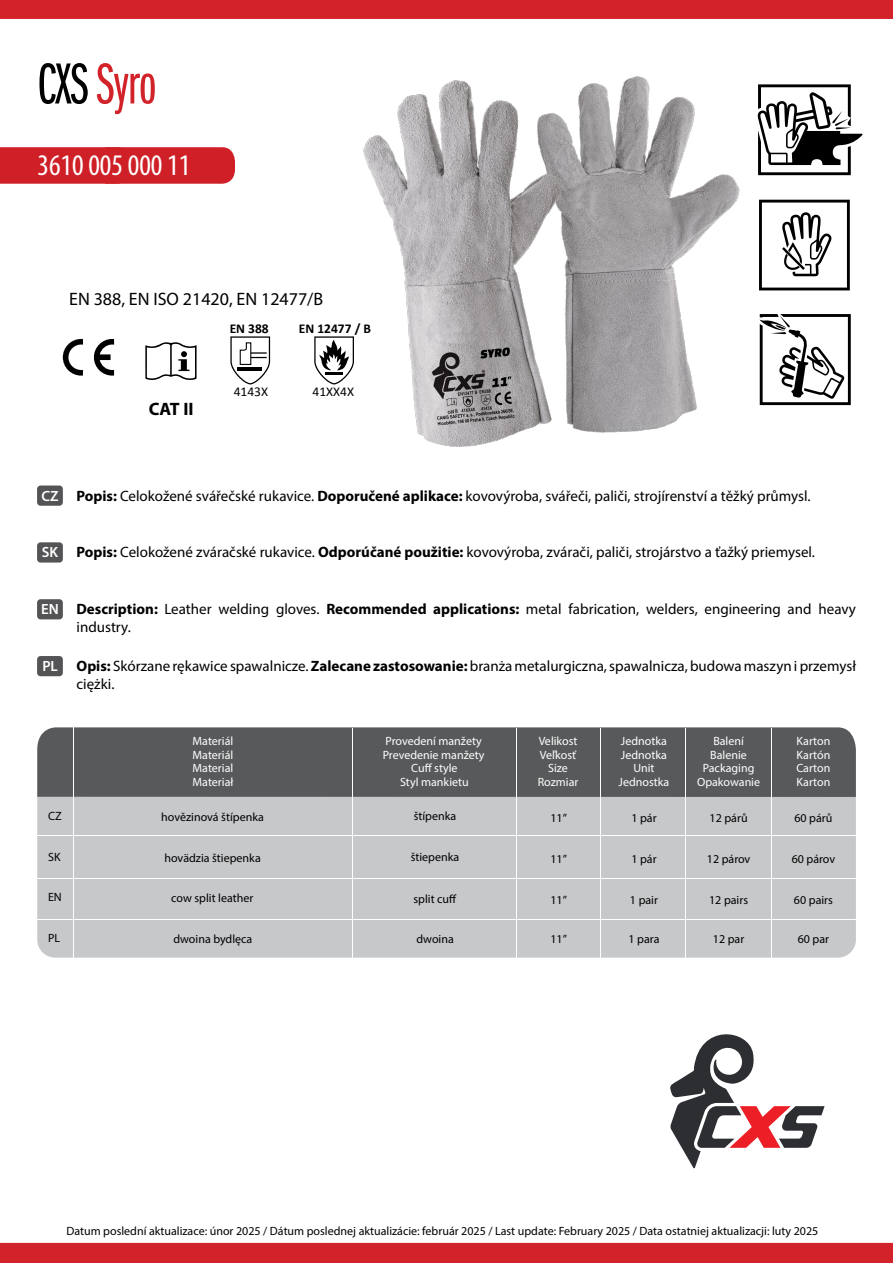
<style>
.page{position:relative;width:893px;height:1263px;background:#fff}
.page>*{position:absolute;margin:0;border:0;box-sizing:border-box;transform-origin:0 0}
.t1{font:60px "ITC Franklin Gothic Std Bk X Cp";letter-spacing:-.01em;color:#d2232a}
.t2{font:condensed 30px "Myriad Pro";color:#fff}
.t3{font:18px "Myriad Pro";color:#000}
.t4{font:700 18px "Myriad Pro";color:#000}
.t5{font:15px/18px "Myriad Pro";color:#000}
.t6{font:600 14.85px "Myriad Pro";color:#fff}
.t7{font:700 13.5px "Calibri";color:#000}
.t8{font:13.5px "Calibri";color:#000}
.t9{font:12px "Myriad Pro";color:#000}
.t10{font:12px "Myriad Pro";color:#fff}
.s1{color:#000}
.s2{font-weight:700}
.s3{font-weight:600;font-size:14.85px;color:#fff}
</style>
<div class="page">
<div style="left:0;top:147px;width:235px;height:37px;background:#cf2027"></div>
<img style="left:332px;top:76px;width:429px;height:371px">
<svg style="left:759px;top:200px;width:91px;height:90px"></svg>
<svg style="left:759px;top:314px;width:92px;height:91px"></svg>
<svg style="left:758px;top:84px;width:105px;height:91px"></svg>
<div style="left:37px;top:542px;width:26px;height:20px;background:#545456;border-radius:3px"></div>
<div style="left:37px;top:485px;width:26px;height:21px;background:#545456;border-radius:3px"></div>
<div style="left:37px;top:599px;width:26px;height:20px;background:#545456;border-radius:3px"></div>
<div style="left:37px;top:656px;width:26px;height:20px;background:#545456;border-radius:3px"></div>
<div style="left:0;top:0;width:893px;height:19px;background:#d2232a"></div>
<div style="left:0;top:1243px;width:893px;height:20px;background:#d2232a"></div>
<svg style="left:670px;top:1034px;width:155px;height:134px"></svg>
<svg style="left:230px;top:336px;width:40px;height:48px"></svg>
<svg style="left:145px;top:342px;width:52px;height:38px"></svg>
<svg style="left:63px;top:339px;width:20px;height:37px"></svg>
<svg style="left:94px;top:339px;width:20px;height:37px"></svg>
<svg style="left:314px;top:336px;width:40px;height:48px"></svg>
<div style="left:37px;top:780px;width:819px;height:178px;background:#c7c8ca;border-radius:18px"></div>
<div style="left:37px;top:727px;width:819px;height:70px;background:#58595b"></div>
<hr style="left:771px;top:728px;width:1px;height:231px;background:#fff">
<hr style="left:685px;top:728px;width:1px;height:231px;background:#fff">
<hr style="left:601px;top:728px;width:1px;height:231px;background:#fff">
<hr style="left:516px;top:728px;width:1px;height:231px;background:#fff">
<hr style="left:353px;top:728px;width:1px;height:231px;background:#fff">
<hr style="left:73px;top:728px;width:1px;height:234px;background:#fff">
<hr style="left:37px;top:919px;width:819px;height:1px;background:#fff">
<hr style="left:37px;top:878px;width:819px;height:1px;background:#fff">
<hr style="left:37px;top:835px;width:819px;height:1px;background:#fff">
<h1 class="t1" style="left:37px;top:53px;width:121px"><span class="s1">CXS</span> Syro</h1>
<h2 class="t2" style="left:38px;top:147px;width:154px">3610 005 000 11</h2>
<p class="t3" style="left:69px;top:288px;width:255px">EN 388, EN ISO 21420, EN 12477/B</p>
<p class="t4" style="left:149px;top:398px;width:46px">CAT II</p>
<p class="t7" style="left:230px;top:319px;width:41px">EN 388</p>
<p class="t8" style="left:234px;top:382px;width:36px">4143X</p>
<p class="t7" style="left:299px;top:319px;width:74px">EN 12477 / B</p>
<p class="t8" style="left:313px;top:382px;width:43px">41XX4X</p>
<p class="t6" style="left:42px;top:486px;width:19px">CZ</p>
<p class="t5" style="left:77px;top:486px;width:736px"><span class="s2">Popis:</span> Celokožené svářečské rukavice. <span class="s2">Doporučené aplikace:</span> kovovýroba, svářeči, paliči, strojírenství a těžký průmysl.</p>
<p class="t5" style="left:42px;top:543px;width:775px"><span class="s3">SK</span> <span class="s2">Popis:</span> Celokožené zváračské rukavice. <span class="s2">Odporúčané použitie:</span> kovovýroba, zvárači, paliči, strojárstvo a ťažký priemysel.</p>
<p class="t6" style="left:41px;top:600px;width:19px">EN</p>
<p class="t6" style="left:42px;top:657px;width:17px">PL</p>
<p class="t5" style="left:77px;top:600px;width:781px"><span class="s2">Description:</span> Leather welding gloves. <span class="s2">Recommended applications:</span> metal fabrication, welders, engineering and heavy industry.</p>
<p class="t5" style="left:77px;top:657px;width:781px"><span class="s2">Opis:</span> Skórzane rękawice spawalnicze. <span class="s2">Zalecane zastosowanie:</span> branża metalurgiczna, spawalnicza, budowa maszyn i przemysł ciężki.</p>
<p class="t10" style="left:193px;top:734px;width:42px">Materiál</p>
<p class="t10" style="left:385px;top:734px;width:98px">Provedení manžety</p>
<p class="t10" style="left:539px;top:734px;width:40px">Velikost</p>
<p class="t10" style="left:621px;top:734px;width:48px">Jednotka</p>
<p class="t10" style="left:713px;top:734px;width:32px">Balení</p>
<p class="t10" style="left:796px;top:734px;width:35px">Karton</p>
<p class="t10" style="left:193px;top:747px;width:42px">Materiál</p>
<p class="t10" style="left:193px;top:761px;width:42px">Material</p>
<p class="t10" style="left:193px;top:774px;width:42px">Materiał</p>
<p class="t10" style="left:383px;top:747px;width:103px">Prevedenie manžety</p>
<p class="t10" style="left:400px;top:774px;width:70px">Styl mankietu</p>
<p class="t10" style="left:411px;top:761px;width:48px">Cuff style</p>
<p class="t10" style="left:540px;top:747px;width:38px">Veľkosť</p>
<p class="t10" style="left:538px;top:774px;width:42px">Rozmiar</p>
<p class="t10" style="left:548px;top:761px;width:21px">Size</p>
<p class="t10" style="left:621px;top:747px;width:48px">Jednotka</p>
<p class="t10" style="left:619px;top:774px;width:52px">Jednostka</p>
<p class="t10" style="left:633px;top:761px;width:23px">Unit</p>
<p class="t10" style="left:710px;top:747px;width:38px">Balenie</p>
<p class="t10" style="left:697px;top:774px;width:65px">Opakowanie</p>
<p class="t10" style="left:703px;top:761px;width:53px">Packaging</p>
<p class="t10" style="left:796px;top:747px;width:35px">Kartón</p>
<p class="t10" style="left:796px;top:774px;width:35px">Karton</p>
<p class="t10" style="left:796px;top:761px;width:36px">Carton</p>
<p class="t9" style="left:48px;top:808px;width:15px">CZ</p>
<p class="t9" style="left:161px;top:810px;width:104px">hovězinová štípenka</p>
<p class="t9" style="left:414px;top:809px;width:44px">štípenka</p>
<p class="t9" style="left:550px;top:811px;width:18px">11”</p>
<p class="t9" style="left:631px;top:811px;width:27px">1 pár</p>
<p class="t9" style="left:710px;top:811px;width:40px">12 párů</p>
<p class="t9" style="left:794px;top:811px;width:40px">60 párů</p>
<p class="t9" style="left:48px;top:849px;width:14px">SK</p>
<p class="t9" style="left:164px;top:850px;width:98px">hovädzia štiepenka</p>
<p class="t9" style="left:411px;top:850px;width:50px">štiepenka</p>
<p class="t9" style="left:550px;top:852px;width:18px">11”</p>
<p class="t9" style="left:631px;top:852px;width:27px">1 pár</p>
<p class="t9" style="left:707px;top:852px;width:45px">12 párov</p>
<p class="t9" style="left:792px;top:852px;width:45px">60 párov</p>
<p class="t9" style="left:48px;top:890px;width:15px">EN</p>
<p class="t9" style="left:171px;top:891px;width:84px">cow split leather</p>
<p class="t9" style="left:413px;top:892px;width:45px">split cuff</p>
<p class="t9" style="left:550px;top:893px;width:18px">11”</p>
<p class="t9" style="left:630px;top:893px;width:30px">1 pair</p>
<p class="t9" style="left:709px;top:893px;width:40px">12 pairs</p>
<p class="t9" style="left:794px;top:893px;width:40px">60 pairs</p>
<p class="t9" style="left:48px;top:930px;width:14px">PL</p>
<p class="t9" style="left:173px;top:931px;width:80px">dwoina bydlęca</p>
<p class="t9" style="left:417px;top:931px;width:39px">dwoina</p>
<p class="t9" style="left:550px;top:931px;width:18px">11”</p>
<p class="t9" style="left:628px;top:931px;width:32px">1 para</p>
<p class="t9" style="left:713px;top:931px;width:33px">12 par</p>
<p class="t9" style="left:798px;top:931px;width:33px">60 par</p>
<p class="t9" style="left:66px;top:1223px;width:753px">Datum poslední aktualizace: únor 2025 / Dátum poslednej aktualizácie: február 2025 / Last update: February 2025 / Data ostatniej aktualizacji: luty 2025</p>
</div>
